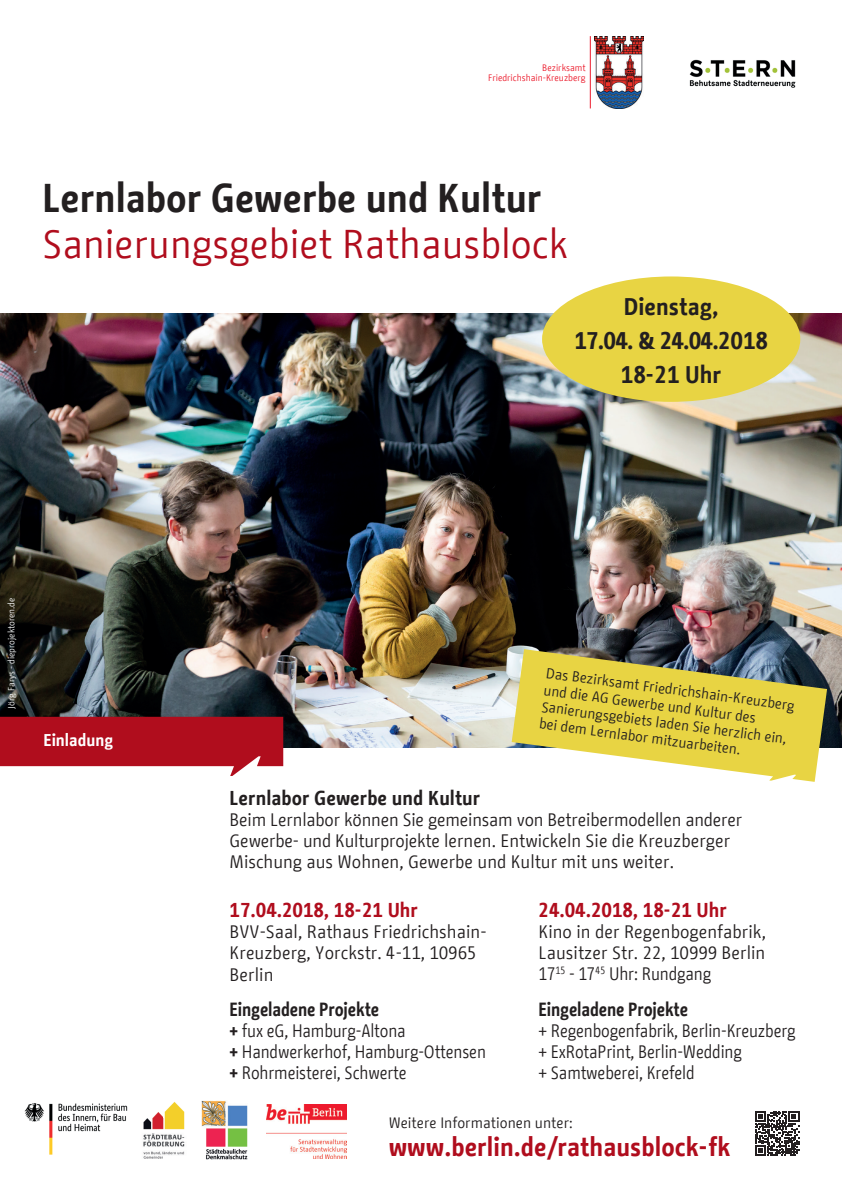
<style>
.page{position:relative;width:842px;height:1191px;background:#fff}
.page>*{position:absolute;margin:0;border:0;box-sizing:border-box;transform-origin:0 0}
.t1{font:40px "BMF Change";color:#b00d1d}
.t2{font:700 40px "BMF Change";color:#231f20}
.t3{font:700 26px "BMF Change";color:#b00d1d}
.t4{font:700 24px/34px "BMF Change";color:#231f20;text-align:center}
.t5{font:700 20px "BMF Change";color:#b00d1d}
.t6{font:700 20px "BMF Change";color:#231f20}
.t7{font:700 19px "BMF Change";letter-spacing:-.01em;color:#231f20;scale:.92 1}
.t8{font:18px/21px "BMF Change";letter-spacing:-.01em;color:#231f20}
.t9{font:18px/21px "BMF Change";letter-spacing:-.01em;color:#231f20;scale:.92 1}
.t10{font:700 17px "BMF Change";color:#fff}
.t11{font:15px "BMF Change";color:#231f20}
.t12{font:14.5px/16.9px "BMF Change";color:#231f20}
.t13{font:9.3px/9.8px "BMF Change";color:#ec1b2c;text-align:right}
.t14{font:9px "BMF Change";color:#fcfefe}
.s1{font-weight:700}
</style>
<div class="page">
<img style="left:0;top:313px;width:842px;height:434px">
<svg style="left:0;top:717px;width:283px;height:59px"></svg>
<svg style="left:755px;top:1111px;width:44px;height:44px"></svg>
<img style="left:201px;top:1100px;width:46px;height:59px">
<img style="left:24px;top:1103px;width:104px;height:52px">
<img style="left:143px;top:1101px;width:42px;height:58px">
<img style="left:267px;top:1104px;width:79px;height:54px">
<hr style="left:590px;top:36px;width:1px;height:72px;background:#ec1b2c">
<img style="left:595px;top:36px;width:49px;height:72px">
<img style="left:689px;top:59px;width:107px;height:29px">
<svg style="left:512px;top:649px;width:315px;height:133px;background:#d2c766"></svg>
<div style="left:542px;top:276px;width:258px;height:126px;background:#e8d443;border-radius:50%"></div>
<p class="t13" style="left:488px;top:63px;width:99px">Bezirksamt<br>Friedrichshain-Kreuzberg</p>
<h1 class="t2" style="left:43px;top:169px;width:501px">Lernlabor Gewerbe und Kultur</h1>
<h1 class="t1" style="left:43px;top:216px;width:527px">Sanierungsgebiet Rathausblock</h1>
<h3 class="t4" style="left:574px;top:289px;width:195px">Dienstag,<br>17.04. &amp; 24.04.2018<br>18-21 Uhr</h3>
<p class="t14" style="left:5px;top:708px;width:113px;rotate:-90deg">Jörg Farys - dieprojektoren.de</p>
<p class="t10" style="left:43px;top:728px;width:71px">Einladung</p>
<p class="t12" style="left:546px;top:665px;width:253px;rotate:7deg">Das Bezirksamt Friedrichshain-Kreuzberg und die AG Gewerbe und Kultur des Sanierungsgebiets laden Sie herzlich ein, bei dem Lernlabor mitzuarbeiten.</p>
<p class="t6" style="left:230px;top:784px;width:252px">Lernlabor Gewerbe und Kultur</p>
<p class="t8" style="left:230px;top:809px;width:514px">Beim Lernlabor können Sie gemeinsam von Betreibermodellen anderer<br>Gewerbe- und Kulturprojekte lernen. Entwickeln Sie die Kreuzberger<br>Mischung aus Wohnen, Gewerbe und Kultur mit uns weiter.</p>
<p class="t5" style="left:539px;top:896px;width:190px">24.04.2018, 18-21 Uhr</p>
<p class="t8" style="left:539px;top:921px;width:229px;text-align:justify">Kino in der Regenbogenfabrik, Lausitzer Str. 22, 10999 Berlin 17<sup>15</sup> - 17<sup>45</sup> Uhr: Rundgang</p>
<p class="t7" style="left:539px;top:995px;width:164px">Eingeladene Projekte</p>
<p class="t9" style="left:539px;top:1019px;width:281px">+ Regenbogenfabrik, Berlin-Kreuzberg + ExRotaPrint, Berlin-Wedding<br>+ Samtweberei, Krefeld</p>
<p class="t5" style="left:230px;top:896px;width:190px">17.04.2018, 18-21 Uhr</p>
<p class="t8" style="left:230px;top:921px;width:258px">BVV-Saal, Rathaus Friedrichshain-<br>Kreuzberg, Yorckstr. 4-11, 10965<br>Berlin</p>
<p class="t7" style="left:230px;top:995px;width:164px">Eingeladene Projekte</p>
<p class="t9" style="left:230px;top:1019px;width:280px"><span class="s1">+</span> fux eG, Hamburg-Altona<br><span class="s1">+</span> Handwerkerhof, Hamburg-Ottensen <span class="s1">+</span> Rohrmeisterei, Schwerte</p>
<p class="t11" style="left:389px;top:1111px;width:186px">Weitere Informationen unter:</p>
<h2 class="t3" style="left:389px;top:1127px;width:343px">www.berlin.de/rathausblock-fk</h2>
</div>
